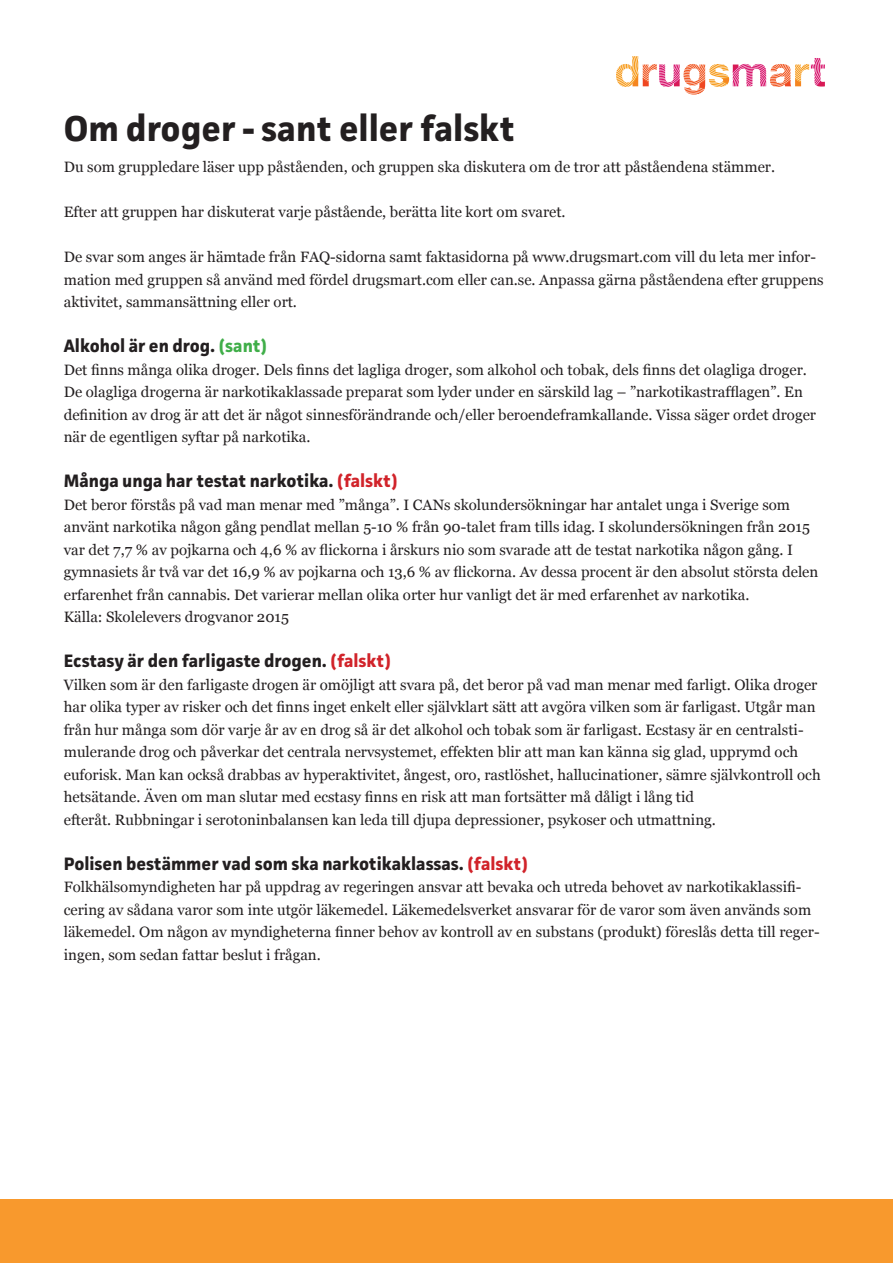
<style>
.page{position:relative;width:893px;height:1263px;background:#fff}
.page>*{position:absolute;margin:0;border:0;box-sizing:border-box;transform-origin:0 0}
.t1{font:700 36px "Facit";color:#231f20}
.t2{font:700 18px "Facit";color:#231f20}
.t3{font:15px/22.5px "Georgia";color:#231f20}
.s1{color:#40ae49}
.s2{color:#d1232a}
</style>
<div class="page">
<svg style="left:616px;top:56px;width:209px;height:39px"></svg>
<div style="left:0;top:1199px;width:893px;height:64px;background:#f8992d"></div>
<p class="t1" style="left:64px;top:106px;width:453px">Om droger - sant eller falskt</p>
<p class="t3" style="left:64px;top:156px;width:713px">Du som gruppledare läser upp påståenden, och gruppen ska diskutera om de tror att påståendena stämmer.</p>
<p class="t3" style="left:64px;top:201px;width:503px">Efter att gruppen har diskuterat varje påstående, berätta lite kort om svaret.</p>
<p class="t3" style="left:64px;top:246px;width:761px">De svar som anges är hämtade från FAQ-sidorna samt faktasidorna på www.drugsmart.com vill du leta mer infor&shy;mation med gruppen så använd med fördel drugsmart.com eller can.se. Anpassa gärna påståendena efter gruppens aktivitet, sammansättning eller ort.</p>
<p class="t2" style="left:64px;top:335px;width:205px">Alkohol är en drog. <span class="s1">(sant)</span></p>
<p class="t3" style="left:64px;top:359px;width:754px">Det finns många olika droger. Dels finns det lagliga droger, som alkohol och tobak, dels finns det olagliga droger.<br>De olagliga drogerna är narkotikaklassade preparat som lyder under en särskild lag – ”narkotikastrafflagen”. En definition av drog är att det är något sinnesförändrande och/eller beroendeframkallande. Vissa säger ordet droger när de egentligen syftar på narkotika.</p>
<p class="t2" style="left:64px;top:470px;width:335px">Många unga har testat narkotika. <span class="s2">(falskt)</span></p>
<p class="t3" style="left:64px;top:494px;width:756px">Det beror förstås på vad man menar med ”många”. I CANs skolundersökningar har antalet unga i Sverige som använt narkotika någon gång pendlat mellan 5-10 % från 90-talet fram tills idag. I skolundersökningen från 2015 var det 7,7 % av pojkarna och 4,6 % av flickorna i årskurs nio som svarade att de testat narkotika någon gång. I gymnasiets år två var det 16,9 % av pojkarna och 13,6 % av flickorna. Av dessa procent är den absolut största delen erfarenhet från cannabis. Det varierar mellan olika orter hur vanligt det är med erfarenhet av narkotika.</p>
<p class="t3" style="left:64px;top:606px;width:227px">Källa: Skolelevers drogvanor 2015</p>
<p class="t2" style="left:64px;top:650px;width:329px">Ecstasy är den farligaste drogen. <span class="s2">(falskt)</span></p>
<p class="t3" style="left:64px;top:674px;width:758px">Vilken som är den farligaste drogen är omöjligt att svara på, det beror på vad man menar med farligt. Olika droger har olika typer av risker och det finns inget enkelt eller självklart sätt att avgöra vilken som är farligast. Utgår man från hur många som dör varje år av en drog så är det alkohol och tobak som är farligast. Ecstasy är en centralsti&shy;mulerande drog och påverkar det centrala nervsystemet, effekten blir att man kan känna sig glad, upprymd och euforisk. Man kan också drabbas av hyperaktivitet, ångest, oro, rastlöshet, hallucinationer, sämre självkontroll och hetsätande. Även om man slutar med ecstasy finns en risk att man fortsätter må dåligt i lång tid</p>
<p class="t3" style="left:64px;top:809px;width:654px">efteråt. Rubbningar i serotoninbalansen kan leda till djupa depressioner, psykoser och utmattning.</p>
<p class="t2" style="left:64px;top:852px;width:466px">Polisen bestämmer vad som ska narkotikaklassas. <span class="s2">(falskt)</span></p>
<p class="t3" style="left:64px;top:876px;width:757px">Folkhälsomyndigheten har på uppdrag av regeringen ansvar att bevaka och utreda behovet av narkotikaklassifi&shy;cering av sådana varor som inte utgör läkemedel. Läkemedelsverket ansvarar för de varor som även används som läkemedel. Om någon av myndigheterna finner behov av kontroll av en substans (produkt) föreslås detta till reger&shy;ingen, som sedan fattar beslut i frågan.</p>
</div>
